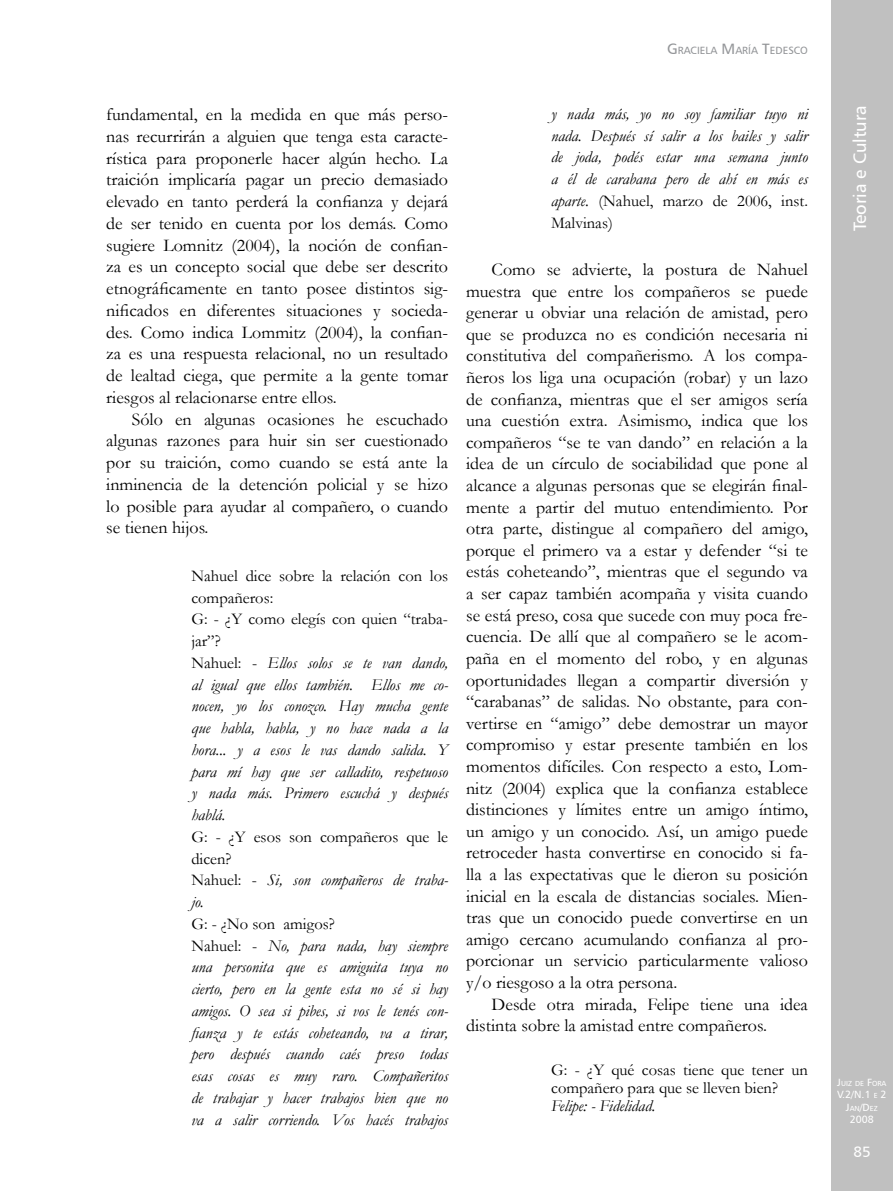
<style>
.page{position:relative;width:893px;height:1191px;background:#fff}
.page>*{position:absolute;margin:0;border:0;box-sizing:border-box;transform-origin:0 0}
.t1{font:18px/21.6px "Garamond";color:#000;text-align:justify}
.t2{font:18px "Humanist 777 BT Roman B";color:#fff}
.t3{font:italic 16.5px/21.8px "Garamond";color:#000}
.t4{font:16.5px/21.8px "Garamond";color:#000}
.t5{font:15px "Humanist 777 BT Roman B";color:#fff}
.t6{font:10.5px "Humanist 777 BT Roman B";color:#939598}
.t7{font:10.5px "Humanist 777 BT Roman B";color:#fff}
.t8{font:7.35px "Humanist 777 BT Roman B";color:#fff}
.s1{font-size:15px}
.s2{font-style:normal}
.s3{font-style:italic}
.s4{font-size:10.5px}
.s5{font-size:7.35px}
</style>
<div class="page">
<div style="left:831px;top:0;width:62px;height:1191px;background:#c0c0c0"></div>
<p class="t6" style="left:667px;top:44px;width:142px"><span class="s1">G</span>RACIELA <span class="s1">M</span>ARÍA <span class="s1">T</span>EDESCO</p>
<p class="t1" style="left:106px;top:103px;width:343px">fundamental, en la medida en que más perso&shy;nas recurrirán a alguien que tenga esta caracte&shy;rística para proponerle hacer algún hecho. La traición implicaría pagar un precio demasiado elevado en tanto perderá la confianza y dejará de ser tenido en cuenta por los demás. Como sugiere Lomnitz (2004), la noción de confian&shy;za es un concepto social que debe ser descrito etnográficamente en tanto posee distintos sig&shy;nificados en diferentes situaciones y socieda&shy;des. Como indica Lommitz (2004), la confian&shy;za es una respuesta relacional, no un resultado de lealtad ciega, que permite a la gente tomar riesgos al relacionarse entre ellos.</p>
<p class="t1" style="left:106px;top:408px;width:343px;text-indent:26px">Sólo en algunas ocasiones he escuchado algunas razones para huir sin ser cuestionado por su traición, como cuando se está ante la inminencia de la detención policial y se hizo lo posible para ayudar al compañero, o cuando se tienen hijos.</p>
<p class="t3" style="left:191px;top:564px;width:258px"><span class="s2">Nahuel dice sobre la relación con los compañeros:<br>G: - ¿Y como elegís con quien “traba&shy;jar”?<br>Nahuel: -</span> Ellos solos se te van dando, al igual que ellos también. Ellos me co&shy;nocen, yo los conozco. Hay mucha gente que habla, habla, y no hace nada a la hora... y a esos le vas dando salida. Y para mí hay que ser calladito, respetuoso y nada más. Primero escuchá y después hablá.</p>
<p class="t4" style="left:191px;top:825px;width:258px">G: - ¿Y esos son compañeros que le dicen?<br>Nahuel: - <span class="s3">Si, son compañeros de traba&shy;jo.</span></p>
<p class="t3" style="left:191px;top:912px;width:258px"><span class="s2">G: - ¿No son amigos?<br>Nahuel: -</span> No, para nada, hay siempre una personita que es amiguita tuya no cierto, pero en la gente esta no sé si hay amigos. O sea si pibes, si vos le tenés con&shy;fianza y te estás coheteando, va a tirar, pero después cuando caés preso todas esas cosas es muy raro. Compañeritos de trabajar y hacer trabajos bien que no va a salir corriendo. Vos hacés trabajos</p>
<p class="t3" style="left:551px;top:102px;width:258px;text-align:justify">y nada más, yo no soy familiar tuyo ni nada. Después sí salir a los bailes y salir de joda, podés estar una semana junto a él de carabana pero de ahí en más es aparte. <span class="s2">(Nahuel, marzo de 2006, inst.<br>Malvinas)</span></p>
<p class="t1" style="left:466px;top:258px;width:343px;text-indent:26px">Como se advierte, la postura de Nahuel muestra que entre los compañeros se puede generar u obviar una relación de amistad, pero que se produzca no es condición necesaria ni constitutiva del compañerismo. A los compa&shy;ñeros los liga una ocupación (robar) y un lazo de confianza, mientras que el ser amigos sería una cuestión extra. Asimismo, indica que los compañeros “se te van dando” en relación a la idea de un círculo de sociabilidad que pone al alcance a algunas personas que se elegirán final&shy;mente a partir del mutuo entendimiento. Por otra parte, distingue al compañero del amigo, porque el primero va a estar y defender “si te estás coheteando”, mientras que el segundo va a ser capaz también acompaña y visita cuando se está preso, cosa que sucede con muy poca fre&shy;cuencia. De allí que al compañero se le acom&shy;paña en el momento del robo, y en algunas oportunidades llegan a compartir diversión y “carabanas” de salidas. No obstante, para con&shy;vertirse en “amigo” debe demostrar un mayor compromiso y estar presente también en los momentos difíciles. Con respecto a esto, Lom&shy;nitz (2004) explica que la confianza establece distinciones y límites entre un amigo íntimo, un amigo y un conocido. Así, un amigo puede retroceder hasta convertirse en conocido si fa&shy;lla a las expectativas que le dieron su posición inicial en la escala de distancias sociales. Mien&shy;tras que un conocido puede convertirse en un amigo cercano acumulando confianza al pro&shy;porcionar un servicio particularmente valioso y/o riesgoso a la otra persona.</p>
<p class="t1" style="left:466px;top:992px;width:343px;text-indent:26px">Desde otra mirada, Felipe tiene una idea distinta sobre la amistad entre compañeros.</p>
<p class="t4" style="left:551px;top:1060px;width:258px;line-height:18px">G: - ¿Y qué cosas tiene que tener un compañero para que se lleven bien?</p>
<p class="t3" style="left:551px;top:1094px;width:106px">Felipe: - Fidelidad.</p>
<p class="t2" style="left:849px;top:231px;width:128px;rotate:-90deg">Teoria e Cultura</p>
<p class="t8" style="left:837px;top:1078px;width:51px"><span class="s4">J</span>UIZ DE <span class="s4">F</span>ORA</p>
<p class="t7" style="left:837px;top:1088px;width:51px">V.2/N.1 <span class="s5">E</span> 2</p>
<p class="t8" style="left:846px;top:1103px;width:33px"><span class="s4">J</span>AN<span class="s4">/D</span> EZ</p>
<p class="t7" style="left:850px;top:1113px;width:26px">2008</p>
<p class="t5" style="left:853px;top:1142px;width:19px">85</p>
</div>
